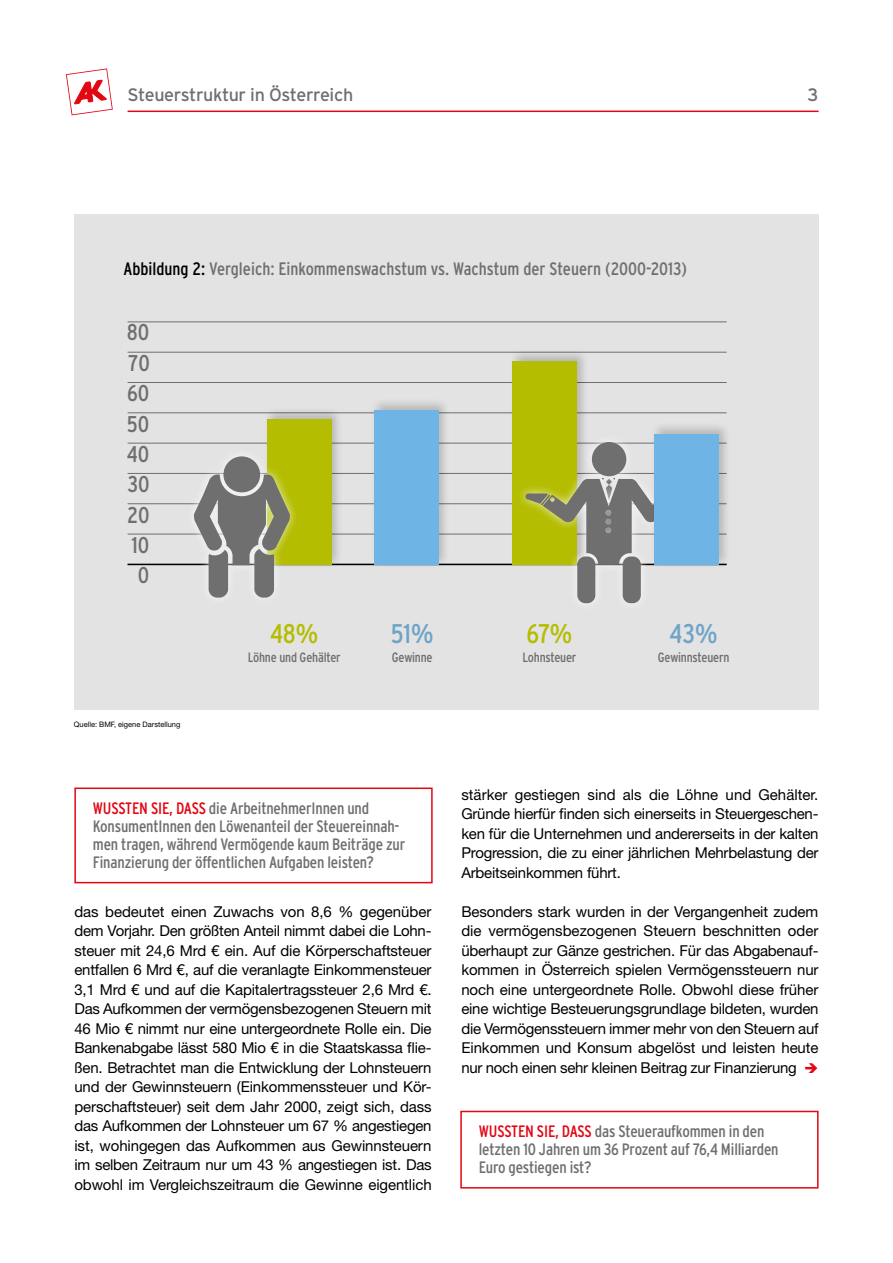
<style>
.page{position:relative;width:893px;height:1263px;background:#fff}
.page>*{position:absolute;margin:0;border:0;box-sizing:border-box;transform-origin:0 0}
.t1{font:condensed 27px "Interstate";color:#b4bd00}
.t2{font:condensed 27px "Interstate";color:#6fa3c7}
.t3{font:condensed 22.8px "Interstate";color:#706f6f}
.t4{font:condensed 18px "Interstate";color:#706f6f}
.t5{font:18px "Interstate";letter-spacing:-.02em;color:#706f6f}
.t6{font:condensed 16.5px/18px "Interstate";letter-spacing:-.01em;color:#706f6f}
.t7{font:15px/19.5px "Helvetica Neue LT Pro";letter-spacing:-.015em;color:#000;text-align:justify}
.t8{font:condensed 13.5px "Interstate";letter-spacing:-.015em;color:#706f6f}
.t9{font:7.5px "Helvetica Neue LT Pro";color:#000}
.s1{color:#000}
.s2{color:#e30613}
</style>
<div class="page">
<hr style="left:128px;top:111px;width:691px;height:1px;background:#e30613">
<svg style="left:66px;top:68px;width:47px;height:47px"></svg>
<div style="left:74px;top:215px;width:745px;height:495px;background:#e3e3e3"></div>
<div style="left:460px;top:1111px;width:359px;height:77px;border:2px solid #e30613"></div>
<div style="left:74px;top:787px;width:359px;height:96px;border:2px solid #e30613"></div>
<hr style="left:128px;top:534px;width:599px;height:1px;background:#706f6f">
<hr style="left:128px;top:503px;width:599px;height:1px;background:#706f6f">
<hr style="left:128px;top:473px;width:599px;height:1px;background:#706f6f">
<hr style="left:128px;top:443px;width:599px;height:1px;background:#706f6f">
<hr style="left:128px;top:412px;width:599px;height:1px;background:#706f6f">
<hr style="left:128px;top:382px;width:599px;height:1px;background:#706f6f">
<hr style="left:128px;top:352px;width:599px;height:1px;background:#706f6f">
<hr style="left:128px;top:321px;width:599px;height:1px;background:#706f6f">
<hr style="left:128px;top:564px;width:599px;height:1px;background:#000">
<div style="left:509px;top:349px;width:80px;height:219px;background:#000;opacity:.2"></div>
<div style="left:513px;top:361px;width:64px;height:204px;background:#b4bd00"></div>
<div style="left:370px;top:397px;width:80px;height:171px;background:#000;opacity:.2"></div>
<div style="left:374px;top:410px;width:64px;height:155px;background:#6eb4e4"></div>
<div style="left:263px;top:406px;width:81px;height:163px;background:#000;opacity:.2"></div>
<div style="left:267px;top:419px;width:64px;height:146px;background:#b4bd00"></div>
<div style="left:185px;top:447px;width:114px;height:160px;background:#fff;opacity:.75"></div>
<div style="left:223px;top:456px;width:37px;height:36px;background:#706f6f;border-radius:50%"></div>
<svg style="left:194px;top:474px;width:96px;height:124px"></svg>
<div style="left:516px;top:433px;width:168px;height:179px;background:#fff;opacity:.75"></div>
<div style="left:623px;top:556px;width:18px;height:47px;background:#706f6f;border-radius:8px"></div>
<div style="left:577px;top:556px;width:18px;height:47px;background:#706f6f;border-radius:8px"></div>
<div style="left:592px;top:442px;width:34px;height:34px;background:#706f6f;border-radius:50%"></div>
<svg style="left:525px;top:478px;width:125px;height:86px"></svg>
<div style="left:650px;top:421px;width:81px;height:147px;background:#000;opacity:.2"></div>
<div style="left:654px;top:434px;width:65px;height:131px;background:#6eb4e4"></div>
<p class="t5" style="left:128px;top:84px;width:227px">Steuerstruktur in Österreich</p>
<p class="t5" style="left:807px;top:84px;width:13px">3</p>
<p class="t4" style="left:124px;top:258px;width:565px"><span class="s1">Abbildung 2:</span> Vergleich: Einkommenswachstum vs. Wachstum der Steuern (2000-2013)</p>
<h2 class="t3" style="left:127px;top:320px;width:24px">80</h2>
<h2 class="t3" style="left:128px;top:350px;width:23px">70</h2>
<h2 class="t3" style="left:127px;top:380px;width:24px">60</h2>
<h2 class="t3" style="left:127px;top:411px;width:24px">50</h2>
<h2 class="t3" style="left:127px;top:441px;width:24px">40</h2>
<h2 class="t3" style="left:127px;top:472px;width:24px">30</h2>
<h2 class="t3" style="left:127px;top:502px;width:24px">20</h2>
<h2 class="t3" style="left:132px;top:532px;width:19px">10</h2>
<h2 class="t3" style="left:138px;top:563px;width:13px">0</h2>
<p class="t9" style="left:74px;top:720px;width:108px">Quelle: BMF, eigene Darstellung</p>
<h1 class="t1" style="left:270px;top:619px;width:50px">48%</h1>
<p class="t8" style="left:248px;top:650px;width:95px">Löhne und Gehälter</p>
<h1 class="t2" style="left:391px;top:619px;width:45px">51%</h1>
<p class="t8" style="left:392px;top:650px;width:42px">Gewinne</p>
<p class="t6" style="left:93px;top:799px;width:314px"><span class="s2">WUSSTEN SIE, DASS</span> die ArbeitnehmerInnen und KonsumentInnen den Löwenanteil der Steuereinnah&shy;men tragen, während Vermögende kaum Beiträge zur Finanzierung der öffentlichen Aufgaben leisten?</p>
<p class="t7" style="left:74px;top:901px;width:359px">das bedeutet einen Zuwachs von 8,6 % gegenüber dem Vorjahr. Den größten Anteil nimmt dabei die Lohn&shy;steuer mit 24,6 Mrd € ein. Auf die Körperschaftsteuer entfallen 6 Mrd €, auf die veranlagte Einkommensteuer 3,1 Mrd € und auf die Kapitalertragssteuer 2,6 Mrd €.<br>Das Aufkommen der vermögensbezogenen Steuern mit 46 Mio € nimmt nur eine untergeordnete Rolle ein. Die Bankenabgabe lässt 580 Mio € in die Staatskassa flie&shy;ßen. Betrachtet man die Entwicklung der Lohnsteuern und der Gewinnsteuern (Einkommenssteuer und Kör&shy;perschaftsteuer) seit dem Jahr 2000, zeigt sich, dass das Aufkommen der Lohnsteuer um 67 % angestiegen ist, wohingegen das Aufkommen aus Gewinnsteuern im selben Zeitraum nur um 43 % angestiegen ist. Das obwohl im Vergleichszeitraum die Gewinne eigentlich</p>
<h1 class="t1" style="left:526px;top:619px;width:48px">67%</h1>
<p class="t8" style="left:523px;top:650px;width:55px">Lohnsteuer</p>
<h1 class="t2" style="left:670px;top:619px;width:50px">43%</h1>
<p class="t8" style="left:658px;top:650px;width:73px">Gewinnsteuern</p>
<p class="t7" style="left:461px;top:784px;width:359px">stärker gestiegen sind als die Löhne und Gehälter.<br>Gründe hierfür finden sich einerseits in Steuergeschen&shy;ken für die Unternehmen und andererseits in der kalten Progression, die zu einer jährlichen Mehrbelastung der Arbeitseinkommen führt.</p>
<p class="t7" style="left:461px;top:901px;width:359px">Besonders stark wurden in der Vergangenheit zudem die vermögensbezogenen Steuern beschnitten oder überhaupt zur Gänze gestrichen. Für das Abgabenauf&shy;kommen in Österreich spielen Vermögenssteuern nur noch eine untergeordnete Rolle. Obwohl diese früher eine wichtige Besteuerungsgrundlage bildeten, wurden die Vermögenssteuern immer mehr von den Steuern auf Einkommen und Konsum abgelöst und leisten heute nur noch einen sehr kleinen Beitrag zur Finanzierung</p>
<p class="t6" style="left:479px;top:1122px;width:301px"><span class="s2">WUSSTEN SIE, DASS</span> das Steueraufkommen in den letzten 10 Jahren um 36 Prozent auf 76,4 Milliarden<br>Euro gestiegen ist?</p>
</div>
